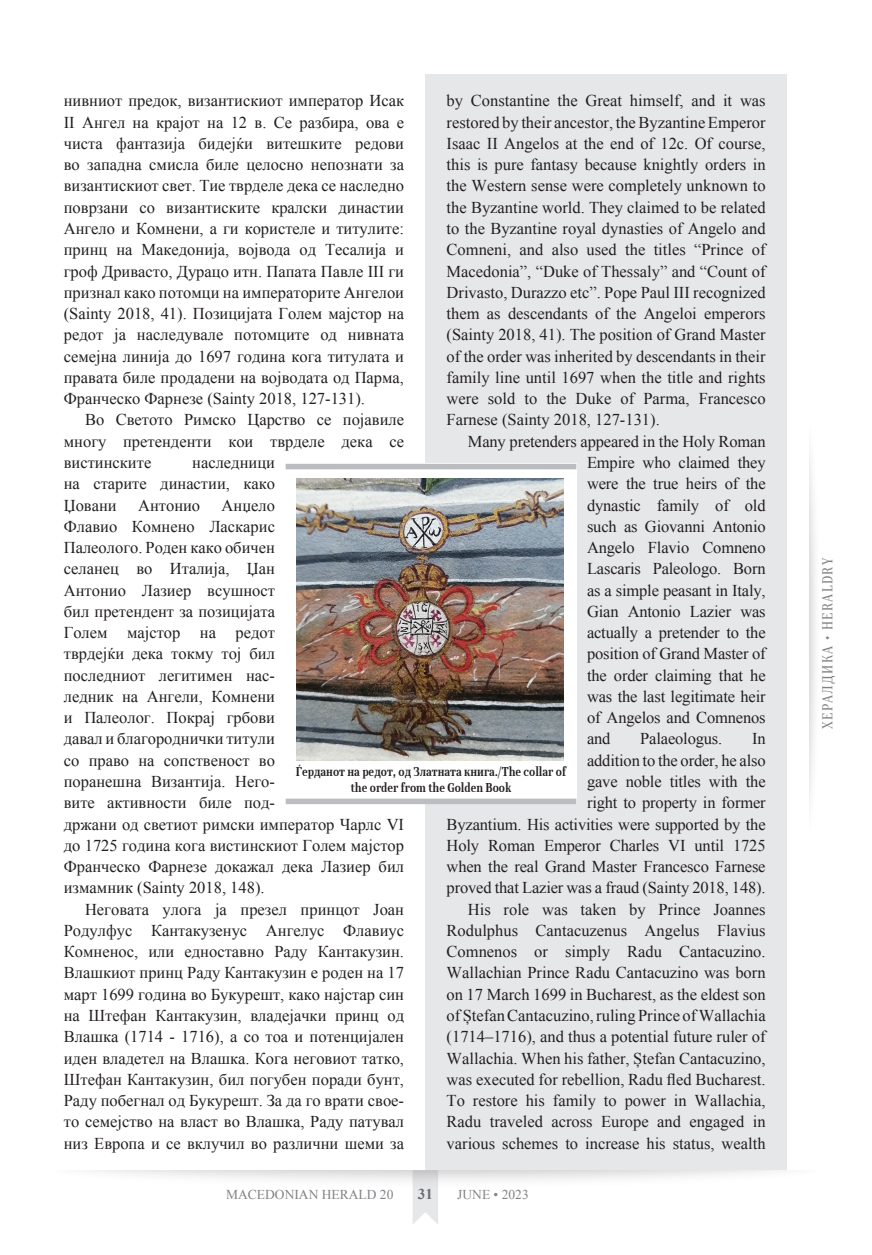
<style>
.page{position:relative;width:872px;height:1255px;background:#fff}
.page>*{position:absolute;margin:0;border:0;box-sizing:border-box;transform-origin:0 0}
._1_ГЛАВЕН_ТЕКСТ{font:16.5px/21.3px "Times New Roman";color:#231f20;text-align:justify}
.t1{font:700 15px "Times New Roman";color:#6c6d70}
.t2{font:13.5px "Times New Roman";color:#808285}
.t3{font:13.5px "Skola Serif Cn";letter-spacing:.1em;color:#808285}
.ПОД_СЛИКА_1{font:700 12px/16.5px "Skola Serif Cn";color:#231f20;text-align:center}
</style>
<div class="page">
<img style="left:90px;top:1170px;width:692px;height:54px">
<div style="left:425px;top:74px;width:362px;height:1095px;background:#e6e7e9"></div>
<div style="left:286px;top:464px;width:290px;height:340px;background:#fff"></div>
<div style="left:286px;top:464px;width:290px;height:5px;background:#bcbdc0"></div>
<div style="left:286px;top:798px;width:290px;height:6px;background:#bcbdc0"></div>
<img style="left:297px;top:478px;width:266px;height:282px">
<p class="_1_ГЛАВЕН_ТЕКСТ" style="left:446px;top:90px;width:320px">by Constantine the Great himself, and it was restored by their ancestor, the Byzantine Emperor Isaac II Angelos at the end of 12c. Of course, this is pure fantasy because knightly orders in the Western sense were completely unknown to the Byzantine world. They claimed to be related to the Byzantine royal dynasties of Angelo and Comneni, and also used the titles “Prince of Macedonia”, “Duke of Thessaly” and “Count of Drivasto, Durazzo etc”. Pope Paul III recognized them as descendants of the Angeloi emperors (Sainty 2018, 41). The position of Grand Master of the order was inherited by descendants in their family line until 1697 when the title and rights were sold to the Duke of Parma, Francesco Farnese (Sainty 2018, 127-131).</p>
<p class="_1_ГЛАВЕН_ТЕКСТ" style="left:587px;top:430px;width:180px;text-indent:-119px">Many pretenders appeared in the Holy Roman Empire who claimed they were the true heirs of the dynastic family of old such as Giovanni Antonio Angelo Flavio Comneno Lascaris Paleologo. Born as a simple peasant in Italy, Gian Antonio Lazier was actually a pretender to the position of Grand Master of the order claiming that he was the last legitimate heir of Angelos and Comnenos and</p>
<p class="_1_ГЛАВЕН_ТЕКСТ" style="left:64px;top:90px;width:342px">нивниот предок, византискиот император Исак II Ангел на крајот на 12 в. Се разбира, ова е чиста фантазија бидејќи витешките редови во западна смисла биле целосно непознати за византискиот свет. Тие тврделе дека се наследно поврзани со византиските кралски династии Ангело и Комнени, а ги користеле и титулите: принц на Македонија, војвода од Тесалија и гроф Дривасто, Дурацо итн. Папата Павле III ги признал како потомци на императорите Ангелои (Sainty 2018, 41). Позицијата Голем мајстор на редот ја наследувале потомците од нивната семејна линија до 1697 година кога титулата и правата биле продадени на војводата од Парма, Франческо Фарнезе (Sainty 2018, 127-131).</p>
<p class="_1_ГЛАВЕН_ТЕКСТ" style="left:64px;top:409px;width:342px;text-indent:21px">Во Светото Римско Царство се појавиле многу претенденти кои тврделе дека се вистинските</p>
<p class="_1_ГЛАВЕН_ТЕКСТ" style="left:64px;top:451px;width:213px;text-indent:128px">наследници на старите династии, како Џовани</p>
<p class="_1_ГЛАВЕН_ТЕКСТ" style="left:64px;top:494px;width:342px;text-align:left;text-indent:158px">Анџело<br>Флавио Комнено Ласкарис<br>Палеолого. Роден како обичен<br>селанец во Италија, Џан<br>Антонио Лазиер всушност<br>бил претендент за позицијата<br>Голем мајстор на редот<br>тврдејќи дека токму тој бил<br>последниот легитимен нас-<br>ледник на Ангели, Комнени<br>и Палеолог. Покрај грбови<br>давал и благороднички титули<br>со право на сопственост во<br>поранешна Византија. Него-<br>вите активности биле под-<br>држани од светиот римски император Чарлс VI до 1725 година кога вистинскиот Голем мајстор<br>Франческо Фарнезе докажал дека Лазиер бил измамник (Sainty 2018, 148).</p>
<p class="_1_ГЛАВЕН_ТЕКСТ" style="left:64px;top:898px;width:342px;text-indent:21px">Неговата улога ја презел принцот Јоан Родулфус Кантакузенус Ангелус Флавиус Комненос, или едноставно Раду Кантакузин.<br>Влашкиот принц Раду Кантакузин е роден на 17 март 1699 година во Букурешт, како најстар син на Штефан Кантакузин, владејачки принц од Влашка (1714 - 1716), а со тоа и потенцијален иден владетел на Влашка. Кога неговиот татко, Штефан Кантакузин, бил погубен поради бунт, Раду побегнал од Букурешт. За да го врати свое&shy;то семејство на власт во Влашка, Раду патувал низ Европа и се вклучил во различни шеми за</p>
<p class="_1_ГЛАВЕН_ТЕКСТ" style="left:138px;top:494px;width:64px">Антонио</p>
<p class="_1_ГЛАВЕН_ТЕКСТ" style="left:640px;top:728px;width:84px">Palaeologus.</p>
<p class="_1_ГЛАВЕН_ТЕКСТ" style="left:446px;top:728px;width:320px;text-align:right">In<br>addition to the order, he also<br>gave noble titles with the<br>right to property in former<br>Byzantium. His activities were supported by the Holy Roman Emperor Charles VI until 1725 when the real Grand Master Francesco Farnese proved that Lazier was a fraud (Sainty 2018, 148).</p>
<p class="_1_ГЛАВЕН_ТЕКСТ" style="left:446px;top:898px;width:320px;text-indent:21px">His role was taken by Prince Joannes Rodulphus Cantacuzenus Angelus Flavius Comnenos or simply Radu Cantacuzino.<br>Wallachian Prince Radu Cantacuzino was born on 17 March 1699 in Bucharest, as the eldest son of Ștefan Cantacuzino, ruling Prince of Wallachia (1714–1716), and thus a potential future ruler of Wallachia. When his father, Ștefan Cantacuzino, was executed for rebellion, Radu fled Bucharest.<br>To restore his family to power in Wallachia, Radu traveled across Europe and engaged in various schemes to increase his status, wealth</p>
<p class="ПОД_СЛИКА_1" style="left:296px;top:762px;width:272px">Ѓерданот на редот, од Златната книга./The collar of the order from the Golden Book</p>
<p class="t2" style="left:226px;top:1184px;width:169px">MACEDONIAN HERALD 20</p>
<p class="t1" style="left:418px;top:1183px;width:16px">31</p>
<p class="t2" style="left:457px;top:1184px;width:73px">JUNE • 2023</p>
<p class="t3" style="left:819px;top:729px;width:173px;rotate:-90deg">ХЕРАЛДИКА • HERALDRY</p>
</div>
